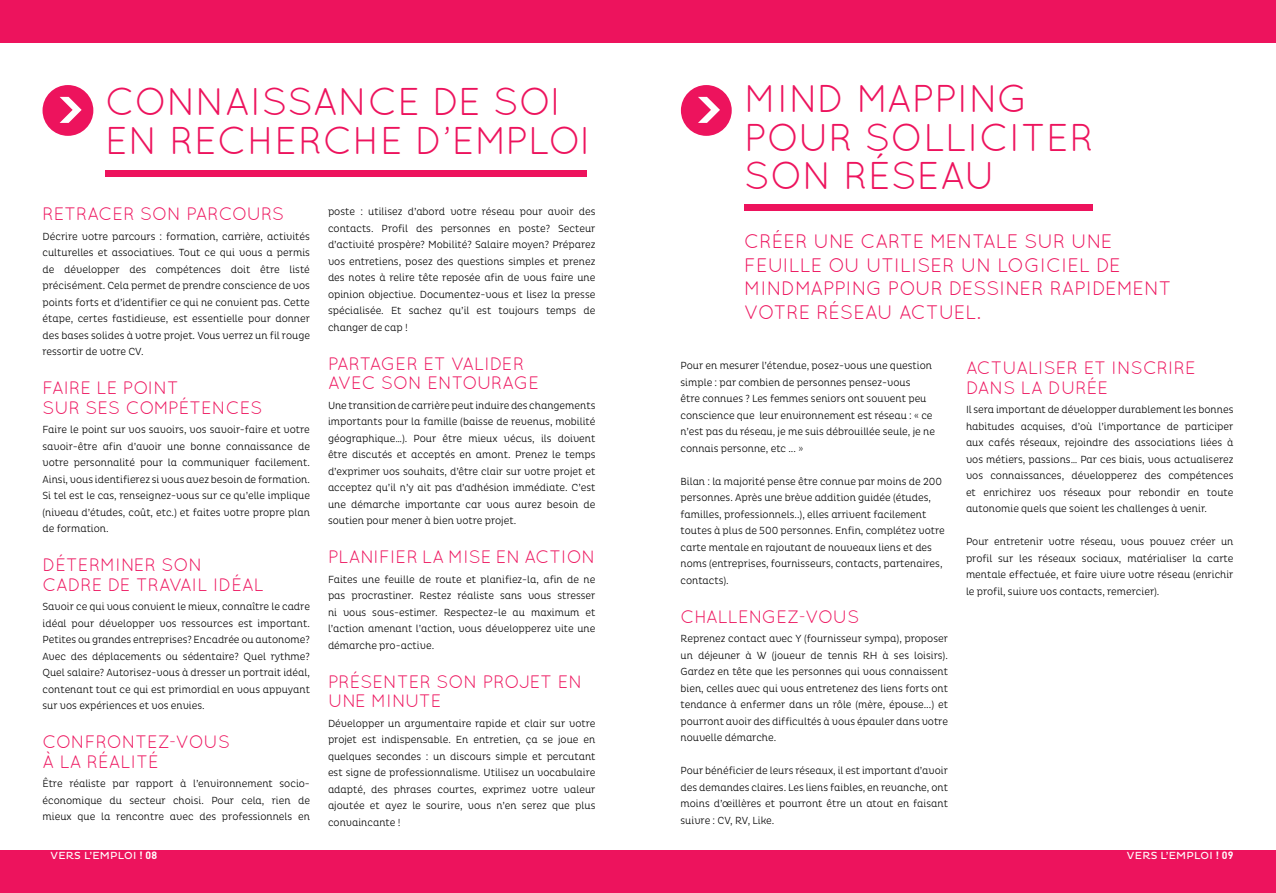
<style>
.page{position:relative;width:1276px;height:893px;background:#fff}
.page>*{position:absolute;margin:0;border:0;box-sizing:border-box;transform-origin:0 0}
.t1{font:38.7px/38.7px "Quicksand";color:#ed135d}
.t2{font:19.5px "Quicksand";color:#ed135d}
.t3{font:18px/19.5px "Quicksand";color:#ed135d}
.t4{font:300 10.5px/16.5px "Pluto Cond";color:#000;text-align:justify}
.t5{font:10.5px "Pluto";letter-spacing:.025em;color:#fff}
.s1{font-family:"DIN";font-weight:700}
</style>
<div class="page">
<div style="left:638px;top:850px;width:638px;height:43px;background:#ed135d"></div>
<div style="left:0;top:0;width:638px;height:43px;background:#ed135d"></div>
<div style="left:0;top:850px;width:638px;height:43px;background:#ed135d"></div>
<div style="left:105px;top:170px;width:481px;height:7px;background:#ed135d"></div>
<div style="left:638px;top:0;width:638px;height:43px;background:#ed135d"></div>
<div style="left:744px;top:204px;width:349px;height:7px;background:#ed135d"></div>
<div style="left:43px;top:85px;width:50px;height:51px;background:#ed135d;border-radius:50%"></div>
<svg style="left:60px;top:97px;width:22px;height:26px"></svg>
<div style="left:681px;top:85px;width:51px;height:51px;background:#ed135d;border-radius:50%"></div>
<svg style="left:698px;top:97px;width:22px;height:26px"></svg>
<h1 class="t1" style="left:105px;top:82px;width:487px">CONNAISSANCE DE SOI<br>EN RECHERCHE D’EMPLOI</h1>
<h3 class="t3" style="left:43px;top:204px;width:24px">RETRACE</h3>
<h3 class="t3" style="left:123px;top:204px;width:76px">R SON PARCOURS</h3>
<p class="t4" style="left:43px;top:228px;width:269px">Décrire votre parcours : formation, carrière, activités culturelles et associatives. Tout ce qui vous a permis de développer des compétences doit être listé précisément. Cela permet de prendre conscience de vos points forts et d’identifier ce qui ne convient pas. Cette étape, certes fastidieuse, est essentielle pour donner des bases solides à votre projet. Vous verrez un fil rouge ressortir de votre CV.</p>
<h3 class="t3" style="left:43px;top:378px;width:92px">FAIRE LE POINT<br>SUR</h3>
<h3 class="t3" style="left:86px;top:397px;width:54px">SES COMP</h3>
<h3 class="t3" style="left:179px;top:397px;width:24px">ÉTENCES</h3>
<p class="t4" style="left:43px;top:421px;width:269px">Faire le point sur vos savoirs, vos savoir-faire et votre savoir-être afin d’avoir une bonne connaissance de votre personnalité pour la communiquer facilement.<br>Ainsi, vous identifierez si vous avez besoin de formation.<br>Si tel est le cas, renseignez-vous sur ce qu’elle implique (niveau d’études, coût, etc.) et faites votre propre plan de formation.</p>
<h3 class="t3" style="left:43px;top:555px;width:36px">DÉTERMINE</h3>
<h3 class="t3" style="left:43px;top:555px;width:161px;text-indent:102px">R SON<br>CADRE DE TRAVAIL</h3>
<h3 class="t3" style="left:213px;top:574px;width:41px">I DÉAL</h3>
<p class="t4" style="left:43px;top:598px;width:269px">Savoir ce qui vous convient le mieux, connaître le cadre idéal pour développer vos ressources est important.<br>Petites ou grandes entreprises? Encadrée ou autonome?<br>Avec des déplacements ou sédentaire? Quel rythme?<br>Quel salaire? Autorisez-vous à dresser un portrait idéal, contenant tout ce qui est primordial en vous appuyant sur vos expériences et vos envies.</p>
<h3 class="t3" style="left:43px;top:732px;width:27px">CONFRONTE</h3>
<h3 class="t3" style="left:158px;top:732px;width:33px">Z-VOUS</h3>
<h3 class="t3" style="left:43px;top:751px;width:77px">À LA RÉALIT</h3>
<h3 class="t3" style="left:148px;top:751px;width:12px">É</h3>
<p class="t4" style="left:43px;top:775px;width:269px">Être réaliste par rapport à l’environnement socio&shy;économique du secteur choisi. Pour cela, rien de mieux que la rencontre avec des professionnels en</p>
<p class="t4" style="left:328px;top:204px;width:269px">poste : utilisez d’abord votre réseau pour avoir des contacts. Profil des personnes en poste? Secteur d’activité prospère? Mobilité? Salaire moyen? Préparez vos entretiens, posez des questions simples et prenez des notes à relire tête reposée afin de vous faire une opinion objective. Documentez-vous et lisez la presse spécialisée. Et sachez qu’il est toujours temps de changer de cap !</p>
<h3 class="t3" style="left:328px;top:354px;width:21px">PARTA</h3>
<h3 class="t3" style="left:381px;top:354px;width:81px">GER ET VALI</h3>
<h3 class="t3" style="left:490px;top:354px;width:36px">DER</h3>
<h3 class="t3" style="left:328px;top:373px;width:13px">AVEC</h3>
<h3 class="t3" style="left:381px;top:373px;width:60px">SON ENTOURA</h3>
<h3 class="t3" style="left:514px;top:373px;width:24px">GE</h3>
<p class="t4" style="left:328px;top:397px;width:269px">Une transition de carrière peut induire des changements importants pour la famille (baisse de revenus, mobilité géographique…). Pour être mieux vécus, ils doivent être discutés et acceptés en amont. Prenez le temps d’exprimer vos souhaits, d’être clair sur votre projet et acceptez qu’il n’y ait pas d’adhésion immédiate. C’est une démarche importante car vous aurez besoin de soutien pour mener à bien votre projet.</p>
<h3 class="t3" style="left:328px;top:547px;width:21px">PLANIFIE</h3>
<h3 class="t3" style="left:407px;top:547px;width:53px">R LA MISE</h3>
<h3 class="t3" style="left:496px;top:547px;width:41px">EN ACTION</h3>
<p class="t4" style="left:328px;top:571px;width:269px">Faites une feuille de route et planifiez-la, afin de ne pas procrastiner. Restez réaliste sans vous stresser ni vous sous-estimer. Respectez-le au maximum et l’action amenant l’action, vous développerez vite une démarche pro-active.</p>
<h3 class="t3" style="left:328px;top:672px;width:45px">PR ÉSENTE</h3>
<h3 class="t3" style="left:420px;top:672px;width:76px">R SON PRO</h3>
<h3 class="t3" style="left:519px;top:672px;width:50px">JET EN</h3>
<h3 class="t3" style="left:328px;top:691px;width:13px">UNE</h3>
<h3 class="t3" style="left:371px;top:691px;width:13px">MINUTE</h3>
<p class="t4" style="left:328px;top:715px;width:269px">Développer un argumentaire rapide et clair sur votre projet est indispensable. En entretien, ça se joue en quelques secondes : un discours simple et percutant est signe de professionnalisme. Utilisez un vocabulaire adapté, des phrases courtes, exprimez votre valeur ajoutée et ayez le sourire, vous n’en serez que plus convaincante !</p>
<h1 class="t1" style="left:744px;top:79px;width:351px">MIND MAPPING<br>POUR SOLLICITER<br>SON RÉSEAU</h1>
<h2 class="t2" style="left:744px;top:230px;width:83px">CRÉER UNE</h2>
<h2 class="t2" style="left:860px;top:230px;width:14px">CARTE</h2>
<h2 class="t2" style="left:930px;top:230px;width:14px">MENTALE</h2>
<h2 class="t2" style="left:1024px;top:230px;width:14px">SUR</h2>
<h2 class="t2" style="left:1071px;top:230px;width:14px">UNE</h2>
<h2 class="t2" style="left:744px;top:254px;width:12px">FEUILLE</h2>
<h2 class="t2" style="left:828px;top:254px;width:50px">OU UTILISER</h2>
<h2 class="t2" style="left:960px;top:254px;width:90px">UN LOGICIEL</h2>
<h2 class="t2" style="left:1096px;top:254px;width:23px">DE</h2>
<h2 class="t2" style="left:744px;top:277px;width:12px">MIN</h2>
<h2 class="t2" style="left:781px;top:277px;width:27px">DMAPPIN</h2>
<h2 class="t2" style="left:866px;top:277px;width:36px">G POUR</h2>
<h2 class="t2" style="left:949px;top:277px;width:26px">DESSINER</h2>
<h2 class="t2" style="left:1049px;top:277px;width:11px">RAPI</h2>
<h2 class="t2" style="left:1092px;top:277px;width:27px">DEMENT</h2>
<h2 class="t2" style="left:744px;top:301px;width:14px">VOTRE</h2>
<h2 class="t2" style="left:816px;top:301px;width:38px">RÉSEAU</h2>
<h2 class="t2" style="left:899px;top:301px;width:14px">ACTUEL</h2>
<h2 class="t2" style="left:976px;top:301px;width:6px">.</h2>
<p class="t4" style="left:680px;top:358px;width:256px;text-align:left">Pour en mesurer l’étendue, posez-vous une question simple : par combien de personnes pensez-vous<br>être connues ? Les femmes seniors ont souvent peu conscience que leur environnement est réseau : « ce n’est pas du réseau, je me suis débrouillée seule, je ne connais personne, etc ... »</p>
<p class="t4" style="left:680px;top:473px;width:266px;text-align:left">Bilan : la majorité pense être connue par moins de 200 personnes. Après une brève addition guidée (études, familles, professionnels..), elles arrivent facilement toutes à plus de 500 personnes. Enfin, complétez votre carte mentale en rajoutant de nouveaux liens et des noms (entreprises, fournisseurs, contacts, partenaires, contacts).</p>
<h3 class="t3" style="left:680px;top:607px;width:26px">CHALLEN</h3>
<h3 class="t3" style="left:762px;top:607px;width:58px">GEZ-VOUS</h3>
<p class="t4" style="left:680px;top:631px;width:269px">Reprenez contact avec Y (fournisseur sympa), proposer un déjeuner à W (joueur de tennis RH à ses loisirs).<br>Gardez en tête que les personnes qui vous connaissent bien, celles avec qui vous entretenez des liens forts ont tendance à enfermer dans un rôle (mère, épouse...) et pourront avoir des difficultés à vous épauler dans votre nouvelle démarche.</p>
<p class="t4" style="left:680px;top:763px;width:269px">Pour bénéficier de leurs réseaux, il est important d’avoir des demandes claires. Les liens faibles, en revanche, ont moins d’œillères et pourront être un atout en faisant suivre : CV, RV, Like.</p>
<h3 class="t3" style="left:966px;top:358px;width:23px">ACTUALISER</h3>
<h3 class="t3" style="left:1083px;top:358px;width:39px">ET INSCRIRE</h3>
<h3 class="t3" style="left:966px;top:377px;width:25px">DANS</h3>
<h3 class="t3" style="left:1021px;top:377px;width:85px">LA DURÉE</h3>
<p class="t4" style="left:966px;top:401px;width:269px">Il sera important de développer durablement les bonnes habitudes acquises, d’où l’importance de participer aux cafés réseaux, rejoindre des associations liées à vos métiers, passions… Par ces biais, vous actualiserez vos connaissances, développerez des compétences et enrichirez vos réseaux pour rebondir en toute autonomie quels que soient les challenges à venir.</p>
<p class="t4" style="left:966px;top:533px;width:269px">Pour entretenir votre réseau, vous pouvez créer un profil sur les réseaux sociaux, matérialiser la carte mentale effectuée, et faire vivre votre réseau (enrichir le profil, suivre vos contacts, remercier).</p>
<p class="t5" style="left:51px;top:850px;width:108px">VERS L’EMPLOI <span class="s1">! 08</span></p>
<p class="t5" style="left:1127px;top:850px;width:108px">VERS L’EMPLOI <span class="s1">! 09</span></p>
</div>
